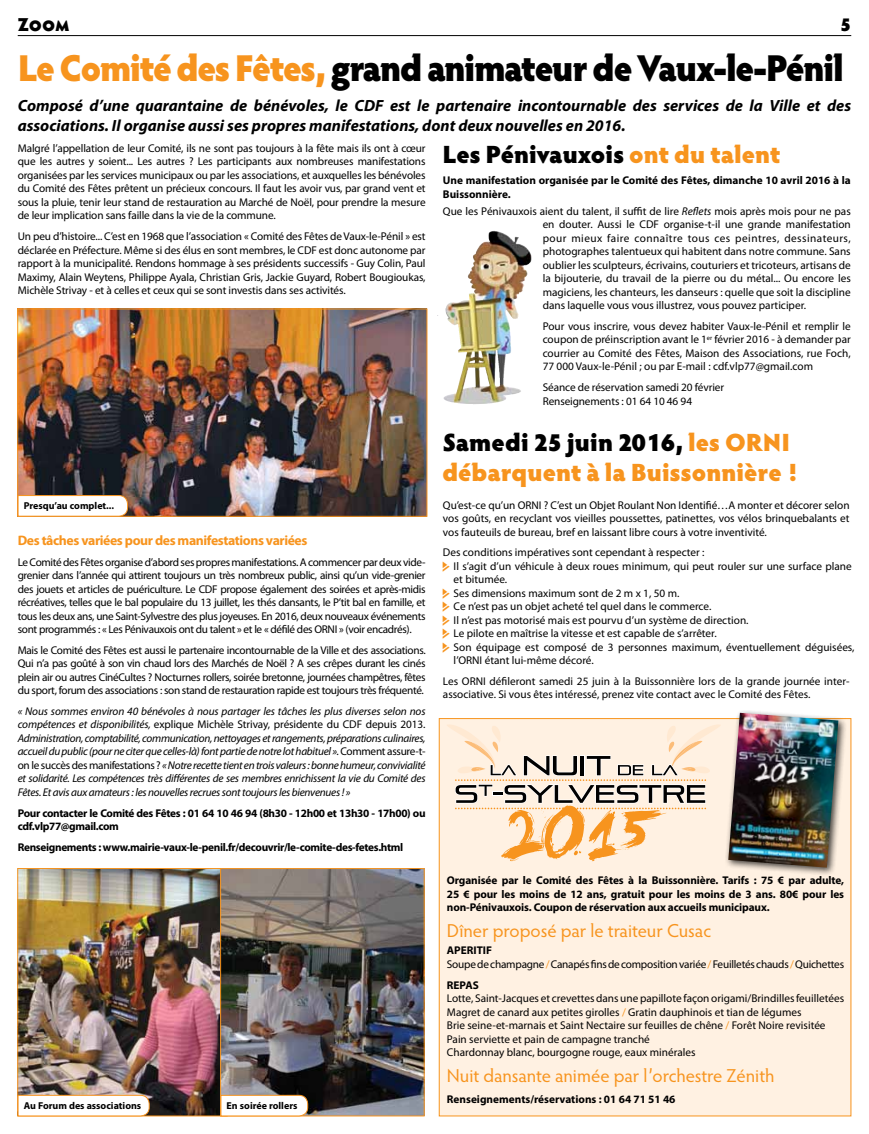
<style>
.page{position:relative;width:869px;height:1134px;background:#fff}
.page>*{position:absolute;margin:0;border:0;box-sizing:border-box;transform-origin:0 0}
.t1{font:900 37.5px "Hypatia Sans Pro";letter-spacing:-.045em;color:#000;scale:.94 1}
.t2{font:900 25px/30px "Hypatia Sans Pro";color:#f7941e}
.t3{font:900 25px "Hypatia Sans Pro";color:#000}
.t4{font:18.75px "Hypatia Sans Pro";letter-spacing:-.005em;color:#f7941e}
.t5{font:900 18.75px "Hypatia Sans Pro";color:#000}
.t6{font:italic 700 16.25px/19.5px "Myriad Pro";color:#000}
.t7{font:700 13.75px "Myriad Pro";letter-spacing:-.03em;color:#f7941e}
.t8{font:11.25px/13.5px "Myriad Pro";color:#000;text-align:justify}
.t9{font:italic 11.25px/13.5px "Myriad Pro";letter-spacing:-.025em;color:#000;text-align:justify}
.t10{font:700 11.25px/13.5px "Myriad Pro";letter-spacing:-.01em;color:#000}
.t11{font:700 11.25px/13.5px "Myriad Pro";letter-spacing:-.03em;color:#000}
.t12{font:11.25px/13.5px "Myriad Pro";letter-spacing:-.02em;color:#000}
.t13{font:700 10px "Myriad Pro";color:#000}
.s1{color:#f7941e}
.s2{font-style:normal}
.s3{font-style:italic}
.s4{color:#000}
.s5{font-family:"Pointers";color:#f7941e}
.s6{font-weight:700}
</style>
<div class="page">
<hr style="left:18px;top:35px;width:832px;height:1px;background:#000">
<img style="left:19px;top:311px;width:406px;height:204px">
<div style="left:17px;top:309px;width:410px;height:208px;border:1px solid #f7941e"></div>
<div style="left:438px;top:718px;width:412px;height:398px;background:#fff1e2;border:1px solid #f7941e"></div>
<svg style="left:447px;top:725px;width:273px;height:136px"></svg>
<svg style="left:17px;top:495px;width:111px;height:22px"></svg>
<img style="left:19px;top:870px;width:201px;height:244px">
<img style="left:222px;top:870px;width:200px;height:244px">
<div style="left:220px;top:868px;width:204px;height:248px;border:1px solid #f7941e"></div>
<svg style="left:17px;top:1095px;width:133px;height:21px"></svg>
<svg style="left:220px;top:1095px;width:88px;height:21px"></svg>
<div style="left:724px;top:709px;width:122px;height:168px;background:#000;opacity:.75"></div>
<img style="left:728px;top:713px;width:110px;height:155px">
<img style="left:445px;top:232px;width:45px;height:164px">
<h3 class="t5" style="left:18px;top:11px;width:53px">Zoom</h3>
<h3 class="t5" style="left:840px;top:11px;width:12px">5</h3>
<h1 class="t1" style="left:18px;top:40px;width:880px"><span class="s1">Le Comité des Fêtes,</span> grand animateur de Vaux-le-Pénil</h1>
<h3 class="t6" style="left:18px;top:96px;width:834px">Composé d’une quarantaine de bénévoles, le CDF est le partenaire incontournable des services de la Ville et des associations. Il organise aussi ses propres manifestations, dont deux nouvelles en 2016.</h3>
<p class="t8" style="left:18px;top:141px;width:409px">Malgré l’appellation de leur Comité, ils ne sont pas toujours à la fête mais ils ont à cœur que les autres y soient... Les autres ? Les participants aux nombreuses manifestations organisées par les services municipaux ou par les associations, et auxquelles les bénévoles du Comité des Fêtes prêtent un précieux concours. Il faut les avoir vus, par grand vent et sous la pluie, tenir leur stand de restauration au Marché de Noël, pour prendre la mesure de leur implication sans faille dans la vie de la commune.</p>
<p class="t8" style="left:18px;top:229px;width:409px">Un peu d’histoire... C’est en 1968 que l’association « Comité des Fêtes de Vaux-le-Pénil » est déclarée en Préfecture. Même si des élus en sont membres, le CDF est donc autonome par rapport à la municipalité. Rendons hommage à ses présidents successifs - Guy Colin, Paul Maximy, Alain Weytens, Philippe Ayala, Christian Gris, Jackie Guyard, Robert Bougioukas, Michèle Strivay - et à celles et ceux qui se sont investis dans ses activités.</p>
<p class="t13" style="left:24px;top:499px;width:92px">Presqu’au complet...</p>
<p class="t7" style="left:18px;top:531px;width:291px">Des tâches variées pour des manifestations variées</p>
<p class="t8" style="left:18px;top:555px;width:409px">Le Comité des Fêtes organise d’abord ses propres manifestations. A commencer par deux vide&shy;grenier dans l’année qui attirent toujours un très nombreux public, ainsi qu’un vide-grenier des jouets et articles de puériculture. Le CDF propose également des soirées et après-midis récréatives, telles que le bal populaire du 13 juillet, les thés dansants, le P’tit bal en famille, et tous les deux ans, une Saint-Sylvestre des plus joyeuses. En 2016, deux nouveaux événements sont programmés : « Les Pénivauxois ont du talent » et le « défilé des ORNI » (voir encadrés).</p>
<p class="t8" style="left:18px;top:643px;width:409px">Mais le Comité des Fêtes est aussi le partenaire incontournable de la Ville et des associations.<br>Qui n’a pas goûté à son vin chaud lors des Marchés de Noël ? A ses crêpes durant les cinés plein air ou autres CinéCultes ? Nocturnes rollers, soirée bretonne, journées champêtres, fêtes du sport, forum des associations : son stand de restauration rapide est toujours très fréquenté.</p>
<p class="t9" style="left:18px;top:704px;width:409px">« Nous sommes environ 40 bénévoles à nous partager les tâches les plus diverses selon nos compétences et disponibilités, <span class="s2">explique Michèle Strivay, présidente du CDF depuis 2013.<br></span>Administration, comptabilité, communication, nettoyages et rangements, préparations culinaires, accueil du public (pour ne citer que celles-là) font partie de notre lot habituel ». <span class="s2">Comment assure-t&shy;on le succès des manifestations ?</span> « Notre recette tient en trois valeurs : bonne humeur, convivialité et solidarité. Les compétences très différentes de ses membres enrichissent la vie du Comité des Fêtes. Et avis aux amateurs : les nouvelles recrues sont toujours les bienvenues ! »</p>
<p class="t11" style="left:18px;top:806px;width:409px">Pour contacter le Comité des Fêtes : 01 64 10 46 94 (8h30 - 12h00 et 13h30 - 17h00) ou cdf.vlp77@gmail.com</p>
<p class="t11" style="left:18px;top:840px;width:387px">Renseignements : www.mairie-vaux-le-penil.fr/decouvrir/le-comite-des-fetes.html</p>
<p class="t13" style="left:24px;top:1099px;width:119px">Au Forum des associations</p>
<p class="t13" style="left:226px;top:1099px;width:72px">En soirée rollers</p>
<h2 class="t3" style="left:442px;top:136px;width:339px">Les Pénivauxois <span class="s1">ont du talent</span></h2>
<p class="t10" style="left:442px;top:173px;width:409px">Une manifestation organisée par le Comité des Fêtes, dimanche 10 avril 2016 à la<br>Buissonnière.</p>
<p class="t8" style="left:542px;top:204px;width:309px;text-indent:-100px">Que les Pénivauxois aient du talent, il suffit de lire <span class="s3">Reflets</span> mois après mois pour ne pas en douter. Aussi le CDF organise-t-il une grande manifestation pour mieux faire connaître tous ces peintres, dessinateurs, photographes talentueux qui habitent dans notre commune. Sans oublier les sculpteurs, écrivains, couturiers et tricoteurs, artisans de la bijouterie, du travail de la pierre ou du métal... Ou encore les magiciens, les chanteurs, les danseurs : quelle que soit la discipline dans laquelle vous vous illustrez, vous pouvez participer.</p>
<p class="t8" style="left:542px;top:319px;width:309px">Pour vous inscrire, vous devez habiter Vaux-le-Pénil et remplir le coupon de préinscription avant le 1<sup>er</sup> février 2016 - à demander par courrier au Comité des Fêtes, Maison des Associations, rue Foch, 77 000 Vaux-le-Pénil ; ou par E-mail : cdf.vlp77@gmail.com</p>
<p class="t8" style="left:542px;top:380px;width:183px">Séance de réservation samedi 20 février<br>Renseignements : 01 64 10 46 94</p>
<h2 class="t2" style="left:442px;top:426px;width:356px"><span class="s4">Samedi 25 juin 2016,</span> les ORNI débarquent à la Buissonnière !</h2>
<p class="t8" style="left:442px;top:498px;width:408px">Qu’est-ce qu’un ORNI ? C’est un Objet Roulant Non Identifié…A monter et décorer selon vos goûts, en recyclant vos vieilles poussettes, patinettes, vos vélos brinquebalants et vos fauteuils de bureau, bref en laissant libre cours à votre inventivité.</p>
<p class="t8" style="left:442px;top:546px;width:263px">Des conditions impératives sont cependant à respecter :</p>
<p class="t8" style="left:442px;top:559px;width:410px"><span class="s5">j</span> Il s’agit d’un véhicule à deux roues minimum, qui peut rouler sur une surface plane</p>
<p class="t8" style="left:453px;top:573px;width:55px">et bitumée.</p>
<p class="t8" style="left:442px;top:586px;width:238px"><span class="s5">j</span> Ses dimensions maximum sont de 2 m x 1, 50 m.</p>
<p class="t8" style="left:442px;top:600px;width:270px"><span class="s5">j</span> Ce n’est pas un objet acheté tel quel dans le commerce.</p>
<p class="t8" style="left:442px;top:613px;width:307px"><span class="s5">j</span> Il n’est pas motorisé mais est pourvu d’un système de direction.</p>
<p class="t8" style="left:442px;top:627px;width:275px"><span class="s5">j</span> Le pilote en maîtrise la vitesse et est capable de s’arrêter.</p>
<p class="t8" style="left:442px;top:640px;width:413px"><span class="s5">j</span> Son équipage est composé de 3 personnes maximum, éventuellement déguisées,</p>
<p class="t8" style="left:453px;top:654px;width:142px">l’ORNI étant lui-même décoré.</p>
<p class="t8" style="left:442px;top:674px;width:408px">Les ORNI défileront samedi 25 juin à la Buissonnière lors de la grande journée inter&shy;associative. Si vous êtes intéressé, prenez vite contact avec le Comité des Fêtes.</p>
<p class="t10" style="left:446px;top:873px;width:398px;text-align:justify">Organisée par le Comité des Fêtes à la Buissonnière. Tarifs : 75 € par adulte, 25 € pour les moins de 12 ans, gratuit pour les moins de 3 ans. 80€ pour les non-Pénivauxois. Coupon de réservation aux accueils municipaux.</p>
<h3 class="t4" style="left:446px;top:918px;width:266px">Dîner proposé par le traiteur Cusac</h3>
<p class="t12" style="left:446px;top:944px;width:398px"><span class="s6">APERITIF<br></span>Soupe de champagne <span class="s1">/</span> Canapés fins de composition variée <span class="s1">/</span> Feuilletés chauds <span class="s1">/</span> Quichettes</p>
<p class="t10" style="left:446px;top:977px;width:33px">REPAS</p>
<p class="t8" style="left:446px;top:991px;width:398px;text-align:left">Lotte, Saint-Jacques et crevettes dans une papillote façon origami/Brindilles feuilletées Magret de canard aux petites girolles <span class="s1">/</span> Gratin dauphinois et tian de légumes<br>Brie seine-et-marnais et Saint Nectaire sur feuilles de chêne <span class="s1">/</span> Forêt Noire revisitée Pain serviette et pain de campagne tranché<br>Chardonnay blanc, bourgogne rouge, eaux minérales</p>
<h3 class="t4" style="left:446px;top:1063px;width:329px">Nuit dansante animée par l’orchestre Zénith</h3>
<p class="t10" style="left:446px;top:1092px;width:230px">Renseignements/réservations : 01 64 71 51 46</p>
</div>
